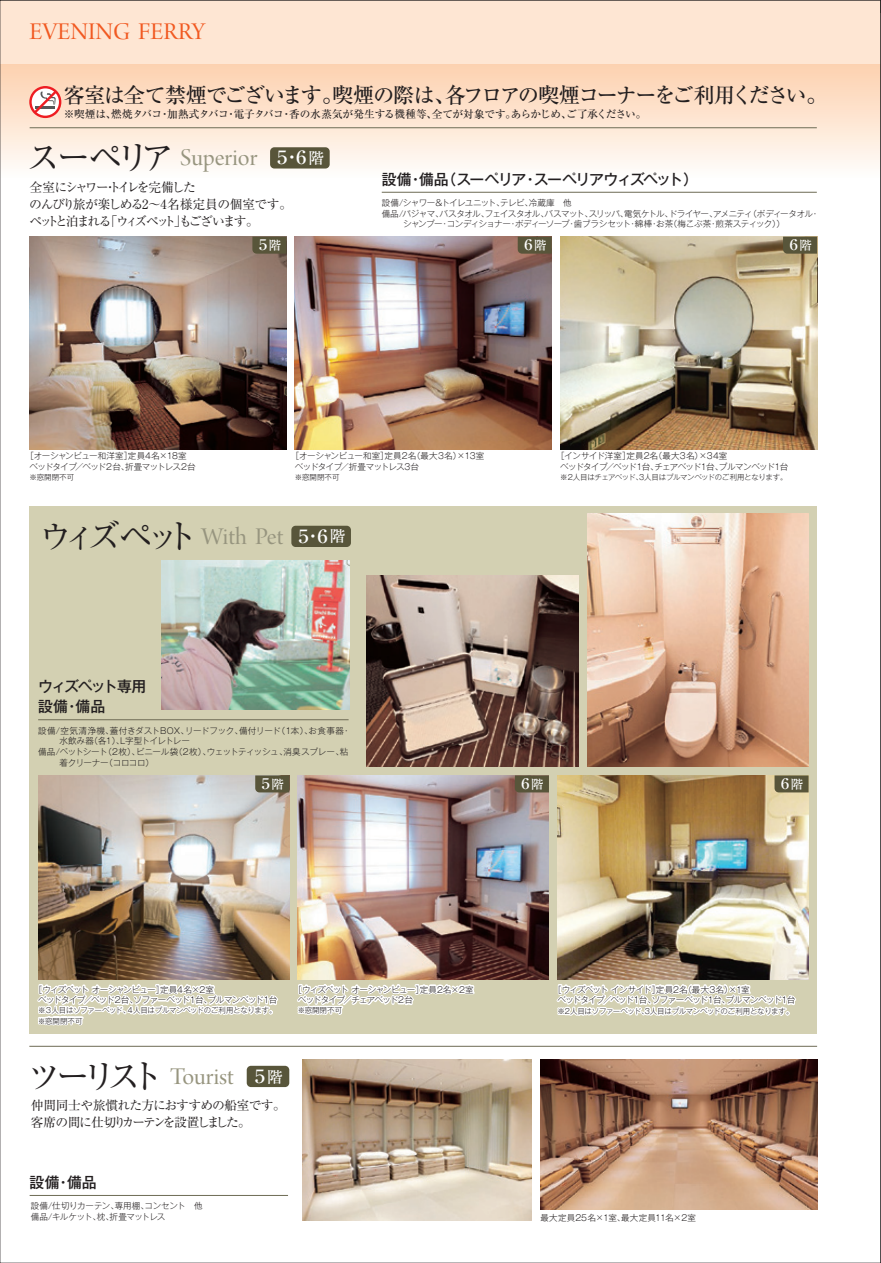
<style>
.page{position:relative;width:881px;height:1263px;background:#fff}
.page>*{position:absolute;margin:0;border:0;box-sizing:border-box;transform-origin:0 0}
.t1{font:34.05px "Ryumin Pro";letter-spacing:-.205em;color:#231f20}
.t2{font:25.5px "Arno Pro Display";color:#97957f}
.t3{font:25.5px "Arno Pro Display";color:#f15921}
.t4{font:500 21.3px "Ryumin Pro";letter-spacing:-.09em;color:#231f20}
.t5{font:500 18.3px "Ryumin Pro";color:#fff}
.t6{font:500 14.85px/20.2px "Gothic MB101 Pro";letter-spacing:-.095em;color:#231f20}
.t7{font:500 14.7px "Ryumin Pro";color:#fff}
.t8{font:12.75px/17px "Ryumin Pro";letter-spacing:-.13em;color:#231f20}
.t9{font:12.75px/17px "Ryumin Pro";letter-spacing:-.07em;color:#231f20}
.t10{font:500 10.65px "Ryumin Pro";letter-spacing:-.035em;color:#231f20}
.t11{font:300 8.55px/10.6px "Gothic MB101 Pro";letter-spacing:-.05em;color:#231f20}
.t12{font:300 8.55px/10.6px "Gothic MB101 Pro";letter-spacing:-.07em;color:#231f20}
.t13{font:300 8.55px "Gothic MB101 Pro";letter-spacing:.01em;color:#231f20}
.t14{font:300 8.55px "Gothic MB101 Pro";letter-spacing:.03em;color:#231f20}
.t15{font:300 7.5px/10.6px "Gothic MB101 Pro";letter-spacing:-.035em;color:#231f20}
.s1{font-size:15.9px}
.s2{font-size:12.75px}
.s3{font-family:"Ryumin Pro";font-size:34.05px;color:#231f20}
.s4{font-family:"Ryumin Pro";font-weight:500;font-size:18.3px;color:#fff}
.s5{font-family:"Ryumin Pro";font-weight:500;font-size:15.9px;color:#fff}
</style>
<div class="page">
<div style="left:0;top:64px;width:880px;height:115px;background:linear-gradient(to bottom,#fcd0ad,#fefdfb)"></div>
<div style="left:0;top:0;width:880px;height:64px;background:#fee6d3"></div>
<div style="left:30px;top:506px;width:786px;height:527px;background:#d3d0b2"></div>
<img style="left:295px;top:237px;width:256px;height:212px">
<img style="left:560px;top:237px;width:256px;height:212px">
<img style="left:540px;top:1059px;width:276px;height:151px">
<img style="left:38px;top:775px;width:251px;height:204px">
<img style="left:297px;top:775px;width:251px;height:204px">
<img style="left:557px;top:775px;width:251px;height:204px">
<img style="left:366px;top:575px;width:212px;height:192px">
<img style="left:162px;top:561px;width:187px;height:149px">
<img style="left:30px;top:237px;width:256px;height:212px">
<img style="left:587px;top:514px;width:221px;height:253px">
<img style="left:302px;top:1059px;width:229px;height:162px">
<svg style="left:28px;top:85px;width:35px;height:34px"></svg>
<svg style="left:29px;top:441px;width:170px;height:9px;background:#81604d"></svg>
<svg style="left:560px;top:444px;width:231px;height:6px"></svg>
<img style="left:37px;top:914px;width:243px;height:112px">
<svg style="left:294px;top:441px;width:194px;height:9px;background:#c2925c"></svg>
<svg style="left:556px;top:914px;width:242px;height:102px"></svg>
<svg style="left:297px;top:967px;width:180px;height:48px"></svg>
<svg style="left:540px;top:1207px;width:159px;height:3px"></svg>
<hr style="left:30px;top:127px;width:786px;height:1px;background:#6d6b54">
<hr style="left:29px;top:1046px;width:787px;height:1px;background:#6d6b54">
<hr style="left:381px;top:192px;width:435px;height:1px;background:#6d6b54">
<hr style="left:38px;top:719px;width:310px;height:1px;background:#6d6b54">
<hr style="left:30px;top:1195px;width:258px;height:1px;background:#6d6b54">
<div style="left:270px;top:147px;width:59px;height:22px;background:#58553a;border-radius:4px"></div>
<div style="left:291px;top:526px;width:60px;height:21px;background:#58553a;border-radius:4px"></div>
<svg style="left:252px;top:237px;width:34px;height:17px"></svg>
<svg style="left:517px;top:237px;width:34px;height:17px"></svg>
<svg style="left:782px;top:237px;width:34px;height:17px"></svg>
<svg style="left:255px;top:775px;width:34px;height:17px"></svg>
<svg style="left:514px;top:775px;width:34px;height:17px"></svg>
<svg style="left:774px;top:775px;width:34px;height:17px"></svg>
<div style="left:246px;top:1066px;width:43px;height:21px;background:#58553a;border-radius:4px"></div>
<svg style="left:879px;top:0;width:2px;height:1263px"></svg>
<h2 class="t3" style="left:30px;top:18px;width:177px">EVENING FERRY</h2>
<h3 class="t4" style="left:64px;top:79px;width:764px">客室は全て禁煙でございます。喫煙の際は、各フロアの喫煙コーナーをご利用ください。</h3>
<p class="t10" style="left:64px;top:105px;width:583px">※喫煙は、燃焼タバコ・加熱式タバコ・電子タバコ・香の水蒸気が発生する機種等、全てが対象です。あらかじめ、ご了承ください。</p>
<h1 class="t1" style="left:27px;top:131px;width:149px">スーペリア</h1>
<h3 class="t5" style="left:273px;top:143px;width:52px">５・６<span class="s1">階</span></h3>
<h2 class="t2" style="left:180px;top:144px;width:78px">Superior</h2>
<h3 class="t8" style="left:29px;top:177px;width:264px">全室にシャワー・トイレを完備した<br>のんびり旅が楽しめる2～4名様定員の個室です。ペットと泊まれる「ウィズペット」もございます。</h3>
<h3 class="t6" style="left:381px;top:167px;width:317px">設備・備品（スーペリア・スーペリアウィズペット）</h3>
<p class="t11" style="left:381px;top:196px;width:191px">設備/シャワー&amp;トイレユニット、テレビ、冷蔵庫　他</p>
<p class="t12" style="left:381px;top:207px;width:439px">備品/パジャマ、バスタオル、フェイスタオル、バスマット、スリッパ、電気ケトル、ドライヤー、アメニティ（ボディータオル・</p>
<p class="t11" style="left:403px;top:218px;width:383px">シャンプー・コンディショナー・ボディーソープ・歯ブラシセット・綿棒・お茶（梅こぶ茶・煎茶スティック））</p>
<h3 class="t7" style="left:255px;top:233px;width:27px">５<span class="s2">階</span></h3>
<h3 class="t7" style="left:520px;top:233px;width:27px">６<span class="s2">階</span></h3>
<h3 class="t7" style="left:785px;top:233px;width:27px">６<span class="s2">階</span></h3>
<p class="t11" style="left:25px;top:450px;width:172px;text-align:center">［オーシャンビュー和洋室］定員4名×18室　ベッドタイプ／ベッド2台、折畳マットレス2台</p>
<p class="t15" style="left:30px;top:471px;width:46px">※窓開閉不可</p>
<p class="t11" style="left:295px;top:450px;width:191px;text-indent:-4px">［オーシャンビュー和室］定員2名（最大3名）×13室ベッドタイプ／折畳マットレス3台</p>
<p class="t15" style="left:295px;top:471px;width:46px">※窓開閉不可</p>
<p class="t11" style="left:560px;top:449px;width:229px;text-indent:-4px">［インサイド洋室］定員2名（最大3名）×34室<br>ベッドタイプ／ベッド1台、チェアベッド1台、プルマンベッド1台</p>
<p class="t15" style="left:560px;top:471px;width:229px">※2人目はチェアベッド、3人目はプルマンベッドのご利用となります。</p>
<h2 class="t2" style="left:39px;top:522px;width:308px"><span class="s3">ウィズペット</span> With Pet <span class="s4">５・６</span><span class="s5">階</span></h2>
<h3 class="t6" style="left:38px;top:674px;width:110px">ウィズペット専用設備・備品</h3>
<p class="t13" style="left:38px;top:723px;width:314px">設備/空気清浄機、蓋付きダストBOX、リードフック、備付リード（1本）、お食事器・</p>
<p class="t11" style="left:59px;top:734px;width:132px">水飲み器（各1）、L字型トイレトレー</p>
<p class="t11" style="left:38px;top:745px;width:311px">備品/ペットシート（2枚）、ビニール袋（2枚）、ウェットティッシュ、消臭スプレー、粘</p>
<p class="t11" style="left:59px;top:756px;width:96px">着クリーナー（コロコロ）</p>
<h3 class="t7" style="left:258px;top:772px;width:27px">５<span class="s2">階</span></h3>
<h3 class="t7" style="left:518px;top:772px;width:27px">６<span class="s2">階</span></h3>
<h3 class="t7" style="left:777px;top:772px;width:27px">６<span class="s2">階</span></h3>
<p class="t11" style="left:38px;top:983px;width:240px;text-indent:-4px">［ウィズペット オーシャンビュー］定員4名×2室<br>ベッドタイプ／ベッド2台、ソファーベッド1台、プルマンベッド1台</p>
<p class="t15" style="left:38px;top:1004px;width:244px">※３人目はソファーベッド、４人目はプルマンベッドのご利用となります。　※窓開閉不可</p>
<h1 class="t1" style="left:27px;top:1049px;width:138px">ツーリスト</h1>
<h2 class="t2" style="left:170px;top:1062px;width:65px">Tourist</h2>
<h3 class="t5" style="left:251px;top:1062px;width:33px">５<span class="s1">階</span></h3>
<h3 class="t9" style="left:31px;top:1096px;width:256px">仲間同士や旅慣れた方におすすめの船室です。客席の間に仕切りカーテンを設置しました。</h3>
<p class="t12" style="left:297px;top:983px;width:177px;text-indent:-4px">［ウィズペット オーシャンビュー］定員2名×2室ベッドタイプ／チェアベッド2台</p>
<p class="t15" style="left:297px;top:1004px;width:46px">※窓開閉不可</p>
<h3 class="t6" style="left:30px;top:1170px;width:69px">設備・備品</h3>
<p class="t11" style="left:557px;top:983px;width:239px;text-indent:-4px">［ウィズペット インサイド］定員2名（最大3名）×1室<br>ベッドタイプ／ベッド1台、ソファーベッド1台、プルマンベッド1台</p>
<p class="t15" style="left:557px;top:1005px;width:237px">※2人目はソファーベッド、3人目はプルマンベッドのご利用となります。</p>
<p class="t11" style="left:31px;top:1199px;width:173px">設備/仕切りカーテン、専用棚、コンセント　他備品/キルケット、枕、折畳マットレス</p>
<p class="t14" style="left:540px;top:1210px;width:157px">最大定員25名×1室、最大定員11名×2室</p>
</div>
